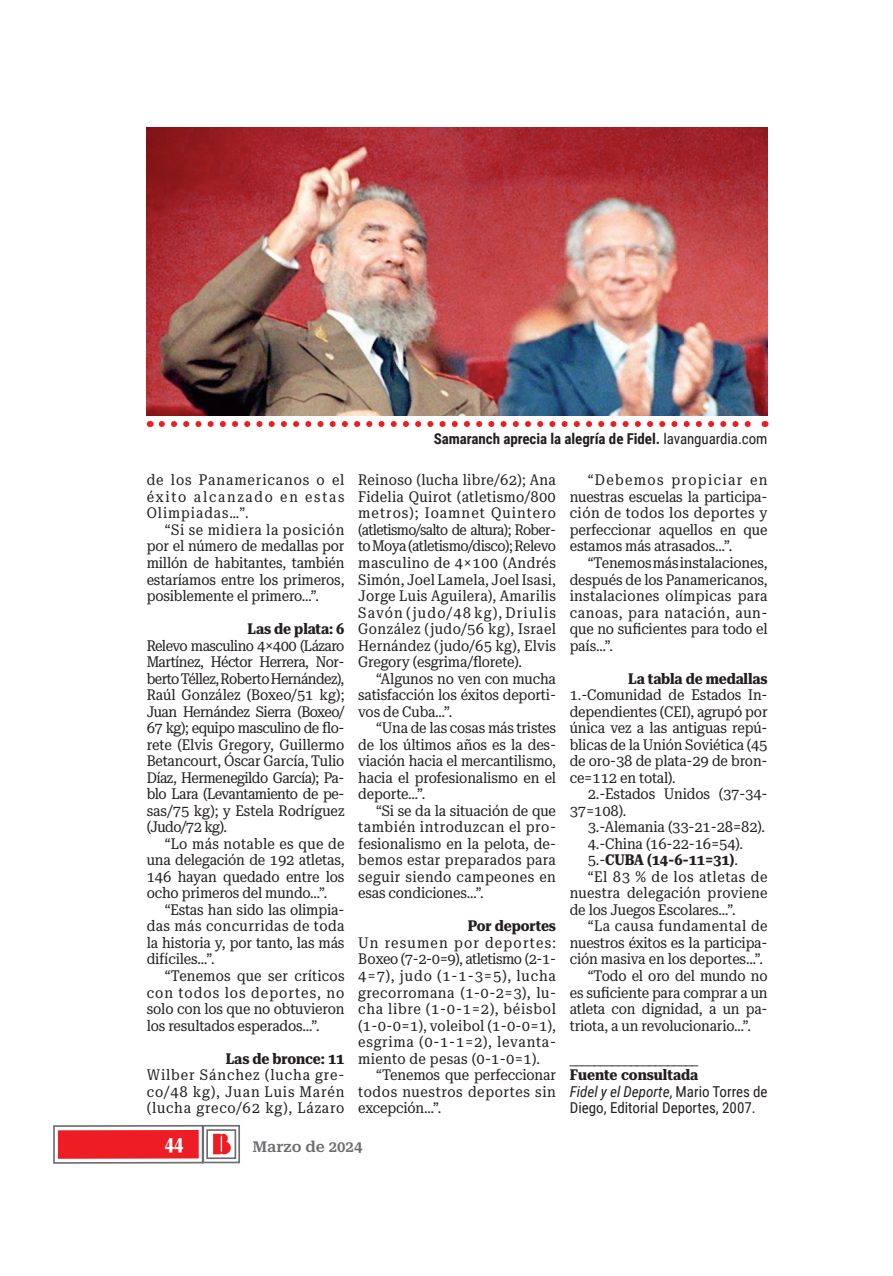
<style>
.page{position:relative;width:893px;height:1276px;background:#fff}
.page>*{position:absolute;margin:0;border:0;box-sizing:border-box;transform-origin:0 0}
.t1{font:700 ultra-condensed 21px "Roboto Serif 120 pt";color:#fff}
.t2{font:15px/16.5px "Roboto Serif 28 pt Condensed";letter-spacing:-.01em;color:#231f20;text-align:justify}
.t3{font:700 15px "Roboto Serif 28 pt Condensed";letter-spacing:-.01em;color:#231f20}
.t4{font:15px/16.5px "Roboto Condensed";color:#231f20}
.t5{font:700 15px "Roboto Condensed";letter-spacing:-.005em;color:#231f20}
.t6{font:15px "Roboto Serif 28 pt Condensed";letter-spacing:.02em;color:#231f20}
.t7{font:15px "Roboto Serif 28 pt Condensed";letter-spacing:.03em;color:#231f20}
.t8{font:15px "Roboto Serif 28 pt Condensed";letter-spacing:.04em;color:#231f20}
.t9{font:600 15px "Roboto Serif";color:#6c6d70}
.s1{font-weight:400}
.s2{font-style:italic}
</style>
<div class="page">
<svg style="left:53px;top:1124px;width:187px;height:40px"></svg>
<div style="left:58px;top:1130px;width:141px;height:28px;background:#ee1d23"></div>
<img style="left:147px;top:128px;width:620px;height:288px">
<svg style="left:162px;top:421px;width:589px;height:6px"></svg>
<p class="t2" style="left:147px;top:472px;width:199px">de los Panamericanos o el éxito alcanzado en estas Olimpiadas…”.</p>
<p class="t2" style="left:147px;top:521px;width:199px;text-indent:18px">“Si se midiera la posición por el número de medallas por millón de habitantes, también estaríamos entre los primeros, posiblemente el primero…”.</p>
<p class="t3" style="left:248px;top:620px;width:98px">Las de plata: 6</p>
<p class="t2" style="left:147px;top:637px;width:199px">Relevo masculino 4×400 (Lázaro Martínez, Héctor Herrera, Nor&shy;berto Téllez, Roberto Hernández), Raúl González (Boxeo/51 kg); Juan Hernández Sierra (Boxeo/ 67 kg); equipo masculino de flo&shy;rete (Elvis Gregory, Guillermo Betancourt, Óscar García, Tulio Díaz, Hermenegildo García); Pa&shy;blo Lara (Levantamiento de pe&shy;sas/75 kg); y Estela Rodríguez (Judo/72 kg).</p>
<p class="t2" style="left:147px;top:835px;width:199px;text-indent:18px">“Lo más notable es que de una delegación de 192 atletas, 146 hayan quedado entre los ocho primeros del mundo…”.</p>
<p class="t2" style="left:147px;top:901px;width:199px;text-indent:18px">“Estas han sido las olimpia&shy;das más concurridas de toda la historia y, por tanto, las más difíciles…”.</p>
<p class="t2" style="left:147px;top:967px;width:199px;text-indent:18px">“Tenemos que ser críticos con todos los deportes, no solo con los que no obtuvieron los resultados esperados…”.</p>
<p class="t3" style="left:226px;top:1049px;width:120px">Las de bronce: 11</p>
<p class="t2" style="left:147px;top:1066px;width:199px">Wilber Sánchez (lucha gre&shy;co/48 kg), Juan Luis Marén (lucha greco/62 kg), Lázaro</p>
<p class="t5" style="left:434px;top:430px;width:335px">Samaranch aprecia la alegría de Fidel. <span class="s1">lavanguardia.com</span></p>
<p class="t2" style="left:358px;top:472px;width:199px">Reinoso (lucha libre/62); Ana Fidelia Quirot (atletismo/800 metros); Ioamnet Quintero (atletismo/salto de altura); Rober&shy;to Moya (atletismo/disco); Relevo masculino de 4×100 (Andrés Simón, Joel Lamela, Joel Isasi, Jorge Luis Aguilera), Amarilis Savón (judo/48 kg), Driulis González (judo/56 kg), Israel Hernández (judo/65 kg), Elvis Gregory (esgrima/florete).</p>
<p class="t2" style="left:358px;top:670px;width:199px;text-indent:18px">“Algunos no ven con mucha satisfacción los éxitos deporti&shy;vos de Cuba…”.</p>
<p class="t2" style="left:358px;top:720px;width:199px;text-indent:18px">“Una de las cosas más tristes de los últimos años es la des&shy;viación hacia el mercantilismo, hacia el profesionalismo en el deporte…”.</p>
<p class="t2" style="left:358px;top:802px;width:199px;text-indent:18px">“Si se da la situación de que también introduzcan el pro&shy;fesionalismo en la pelota, de&shy;bemos estar preparados para seguir siendo campeones en esas condiciones…”.</p>
<p class="t3" style="left:468px;top:917px;width:90px">Por deportes</p>
<p class="t2" style="left:358px;top:934px;width:199px">Un resumen por deportes:<br>Boxeo (7-2-0=9), atletismo (2-1- 4=7), judo (1-1-3=5), lucha grecorromana (1-0-2=3), lu&shy;cha libre (1-0-1=2), béisbol (1-0-0=1), voleibol (1-0-0=1), esgrima (0-1-1=2), levanta&shy;miento de pesas (0-1-0=1).</p>
<p class="t2" style="left:358px;top:1066px;width:199px;text-indent:18px">“Tenemos que perfeccionar todos nuestros deportes sin excepción…”.</p>
<p class="t2" style="left:570px;top:472px;width:199px;text-indent:18px">“Debemos propiciar en nuestras escuelas la participa&shy;ción de todos los deportes y perfeccionar aquellos en que estamos más atrasados…”.</p>
<p class="t2" style="left:570px;top:554px;width:199px;text-indent:18px">“Tenemos más instalaciones, después de los Panamericanos, instalaciones olímpicas para canoas, para natación, aun&shy;que no suficientes para todo el país…”.</p>
<p class="t3" style="left:628px;top:670px;width:141px">La tabla de medallas</p>
<p class="t2" style="left:570px;top:687px;width:199px">1.-Comunidad de Estados In&shy;dependientes (CEI), agrupó por única vez a las antiguas repú&shy;blicas de la Unión Soviética (45 de oro-38 de plata-29 de bron&shy;ce=112 en total).</p>
<p class="t2" style="left:570px;top:786px;width:199px;text-indent:18px">2.-Estados Unidos (37-34-<br>37=108).</p>
<p class="t2" style="left:588px;top:819px;width:179px">3.-Alemania (33-21-28=82).</p>
<p class="t2" style="left:588px;top:835px;width:157px">4.-China (16-22-16=54).</p>
<p class="t3" style="left:588px;top:851px;width:152px"><span class="s1">5.-</span>CUBA (14-6-11=31)<span class="s1">.</span></p>
<p class="t8" style="left:588px;top:868px;width:181px">“El 83 % de los atletas de</p>
<p class="t6" style="left:570px;top:884px;width:199px">nuestra delegación proviene</p>
<p class="t2" style="left:570px;top:901px;width:167px">de los Juegos Escolares…”.</p>
<p class="t7" style="left:588px;top:917px;width:181px">“La causa fundamental de</p>
<p class="t2" style="left:570px;top:934px;width:199px">nuestros éxitos es la participa-</p>
<p class="t2" style="left:570px;top:951px;width:195px">ción masiva en los deportes…”.</p>
<p class="t2" style="left:588px;top:967px;width:181px">“Todo el oro del mundo no</p>
<p class="t2" style="left:570px;top:984px;width:199px">es suficiente para comprar a un</p>
<p class="t2" style="left:570px;top:1000px;width:199px">atleta con dignidad, a un pa-</p>
<p class="t2" style="left:570px;top:1017px;width:183px">triota, a un revolucionario…”.</p>
<p class="t2" style="left:570px;top:1050px;width:130px">_____________________</p>
<p class="t3" style="left:570px;top:1066px;width:130px">Fuente consultada</p>
<p class="t4" style="left:570px;top:1083px;width:199px"><span class="s2">Fidel y el Deporte</span>, Mario Torres de<br>Diego, Editorial Deportes, 2007.</p>
<h1 class="t1" style="left:165px;top:1131px;width:20px">44</h1>
<p class="t9" style="left:252px;top:1138px;width:112px">Marzo de 2024</p>
</div>
